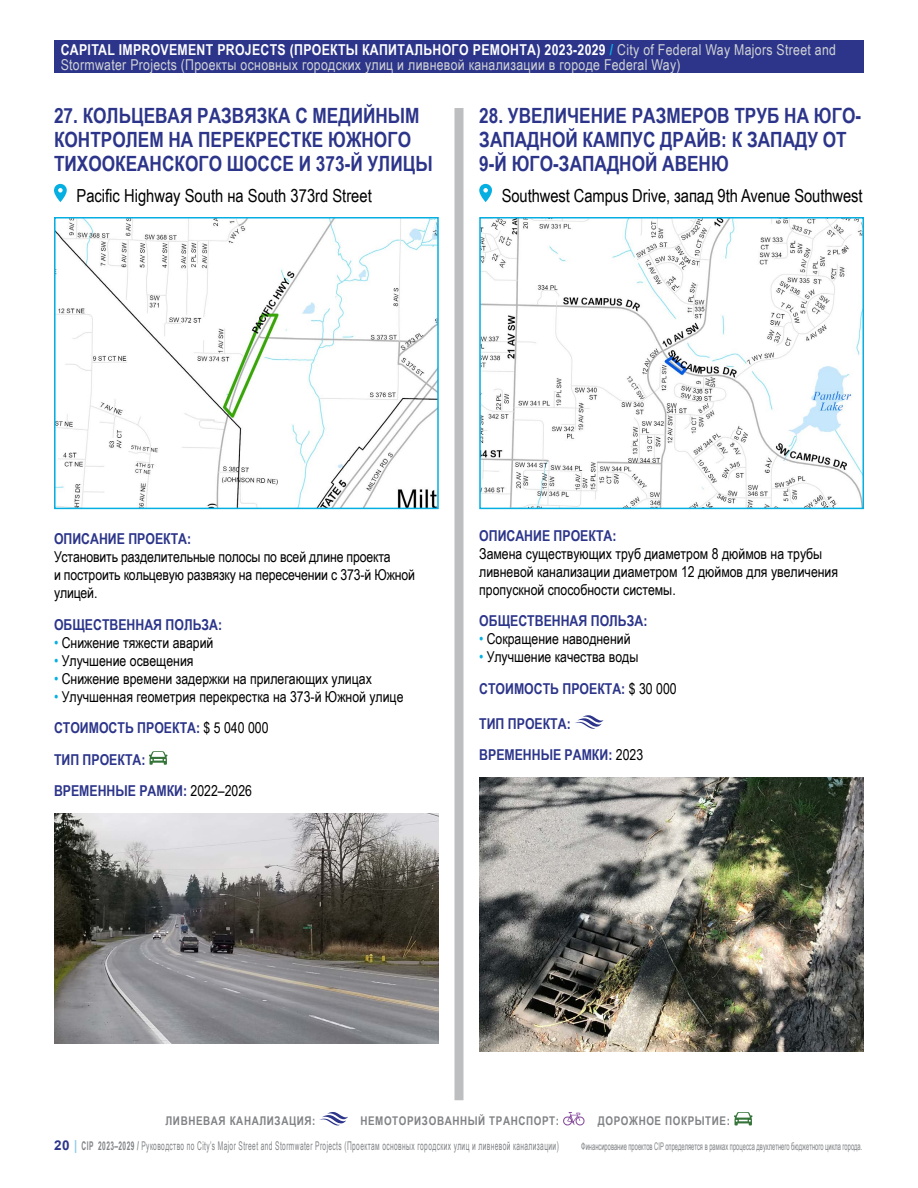
<style>
.page{position:relative;width:918px;height:1188px;background:#fff}
.page>*{position:absolute;margin:0;border:0;box-sizing:border-box;transform-origin:0 0}
.t1{font:700 21px/24px "Arial Narrow";color:#2c358a}
.Location{font:18px "Arial Narrow";letter-spacing:-.005em;color:#000}
.Body_Text{font:15px/18px "Arial Narrow";color:#000}
.Body_Text-2{font:700 15px "Arial Narrow";color:#2c358a}
.t2{font:15px/15px "Arial Narrow";letter-spacing:.02em;color:#d1d3d4}
.t3{font:12px "Arial Narrow";letter-spacing:.05em;color:#808285;scale:.67 1}
.t4{font:700 12px "Arial Narrow";letter-spacing:.05em;color:#808285}
.t5{font:10.5px "Arial Narrow";color:#808285;scale:.67 1}
.s1{font-weight:700;color:#fff}
.s2{font-weight:700;color:#05afe2}
.s3{color:#05afe2}
.s4{font-weight:400;color:#000}
.s5{font-family:"Arial";font-weight:700;font-size:13.5px;color:#2c358a}
.s6{font-weight:700;font-size:13.5px;color:#89c9ec}
.s7{font-weight:700}
</style>
<div class="page">
<div style="left:54px;top:40px;width:810px;height:33px;background:#2c358a"></div>
<div style="left:454px;top:108px;width:10px;height:992px;background:#bcbec0"></div>
<svg style="left:319px;top:1112px;width:29px;height:14px"></svg>
<svg style="left:563px;top:1112px;width:22px;height:14px"></svg>
<svg style="left:734px;top:1112px;width:19px;height:14px"></svg>
<svg style="left:479px;top:183px;width:13px;height:19px"></svg>
<img style="left:482px;top:220px;width:379px;height:286px">
<div style="left:479px;top:217px;width:385px;height:292px;border:2px solid #05afe2"></div>
<svg style="left:575px;top:715px;width:28px;height:14px"></svg>
<img style="left:479px;top:777px;width:385px;height:275px">
<svg style="left:54px;top:183px;width:13px;height:19px"></svg>
<img style="left:57px;top:220px;width:379px;height:286px">
<div style="left:54px;top:217px;width:385px;height:292px;border:2px solid #05afe2"></div>
<svg style="left:149px;top:751px;width:19px;height:14px"></svg>
<img style="left:54px;top:813px;width:385px;height:231px">
<p class="t2" style="left:61px;top:42px;width:777px"><span class="s1">CAPITAL IMPROVEMENT PROJECTS (ПРОЕКТЫ КАПИТАЛЬНОГО РЕМОНТА) 2023-2029</span> <span class="s2">/</span> City of Federal Way Majors Street and<br>Stormwater Projects (Проекты основных городских улиц и ливневой канализации в городе Federal Way)</p>
<p class="t1" style="left:54px;top:103px;width:380px">27. КОЛЬЦЕВАЯ РАЗВЯЗКА С МЕДИЙНЫМ<br>КОНТРОЛЕМ НА ПЕРЕКРЕСТКЕ ЮЖНОГО<br>ТИХООКЕАНСКОГО ШОССЕ И 373-Й УЛИЦЫ</p>
<p class="Location" style="left:77px;top:183px;width:297px">Pacific Highway South на South 373rd Street</p>
<p class="t1" style="left:479px;top:103px;width:383px">28. УВЕЛИЧЕНИЕ РАЗМЕРОВ ТРУБ НА ЮГО-<br>ЗАПАДНОЙ КАМПУС ДРАЙВ: К ЗАПАДУ ОТ<br>9-Й ЮГО-ЗАПАДНОЙ АВЕНЮ</p>
<p class="Location" style="left:502px;top:183px;width:362px">Southwest Campus Drive, запад 9th Avenue Southwest</p>
<p class="Body_Text-2" style="left:54px;top:528px;width:139px">ОПИСАНИЕ ПРОЕКТА:</p>
<p class="Body_Text" style="left:54px;top:547px;width:362px">Установить разделительные полосы по всей длине проекта<br>и построить кольцевую развязку на пересечении с 373-й Южной улицей.</p>
<p class="Body_Text-2" style="left:54px;top:613px;width:170px">ОБЩЕСТВЕННАЯ ПОЛЬЗА:</p>
<p class="Body_Text" style="left:54px;top:633px;width:161px"><span class="s3">•</span> Снижение тяжести аварий</p>
<p class="Body_Text" style="left:54px;top:651px;width:141px"><span class="s3">•</span> Улучшение освещения</p>
<p class="Body_Text" style="left:54px;top:669px;width:319px"><span class="s3">•</span> Снижение времени задержки на прилегающих улицах</p>
<p class="Body_Text" style="left:54px;top:687px;width:351px"><span class="s3">•</span> Улучшенная геометрия перекрестка на 373-й Южной улице</p>
<p class="Body_Text-2" style="left:54px;top:717px;width:216px">СТОИМОСТЬ ПРОЕКТА: <span class="s4">$ 5 040 000</span></p>
<p class="Body_Text-2" style="left:54px;top:748px;width:93px">ТИП ПРОЕКТА:</p>
<p class="Body_Text-2" style="left:54px;top:780px;width:200px">ВРЕМЕННЫЕ РАМКИ: <span class="s4">2022–2026</span></p>
<p class="Body_Text-2" style="left:479px;top:524px;width:139px">ОПИСАНИЕ ПРОЕКТА:</p>
<p class="Body_Text" style="left:479px;top:544px;width:360px">Замена существующих труб диаметром 8 дюймов на трубы ливневой канализации диаметром 12 дюймов для увеличения пропускной способности системы.</p>
<p class="Body_Text-2" style="left:479px;top:610px;width:170px">ОБЩЕСТВЕННАЯ ПОЛЬЗА:</p>
<p class="Body_Text" style="left:479px;top:629px;width:153px"><span class="s3">•</span> Сокращение наводнений</p>
<p class="Body_Text" style="left:479px;top:647px;width:161px"><span class="s3">•</span> Улучшение качества воды</p>
<p class="Body_Text-2" style="left:479px;top:677px;width:199px">СТОИМОСТЬ ПРОЕКТА: <span class="s4">$ 30 000</span></p>
<p class="Body_Text-2" style="left:479px;top:712px;width:93px">ТИП ПРОЕКТА:</p>
<p class="Body_Text-2" style="left:479px;top:744px;width:165px">ВРЕМЕННЫЕ РАМКИ: <span class="s4">2023</span></p>
<p class="t4" style="left:165px;top:1112px;width:152px">ЛИВНЕВАЯ КАНАЛИЗАЦИЯ:</p>
<p class="t4" style="left:360px;top:1112px;width:200px">НЕМОТОРИЗОВАННЫЙ ТРАНСПОРТ:</p>
<p class="t4" style="left:598px;top:1112px;width:134px">ДОРОЖНОЕ ПОКРЫТИЕ:</p>
<p class="t3" style="left:54px;top:1137px;width:755px"><span class="s5">20</span> <span class="s6">|</span> <span class="s7">CIP 2023–2029 /</span> Руководство по City’s Major Street and Stormwater Projects (Проектам основных городских улиц и ливневой канализации)</p>
<p class="t5" style="left:581px;top:1138px;width:421px">Финансирование проектов CIP определяется в рамках процесса двухлетнего бюджетного цикла города.</p>
</div>
